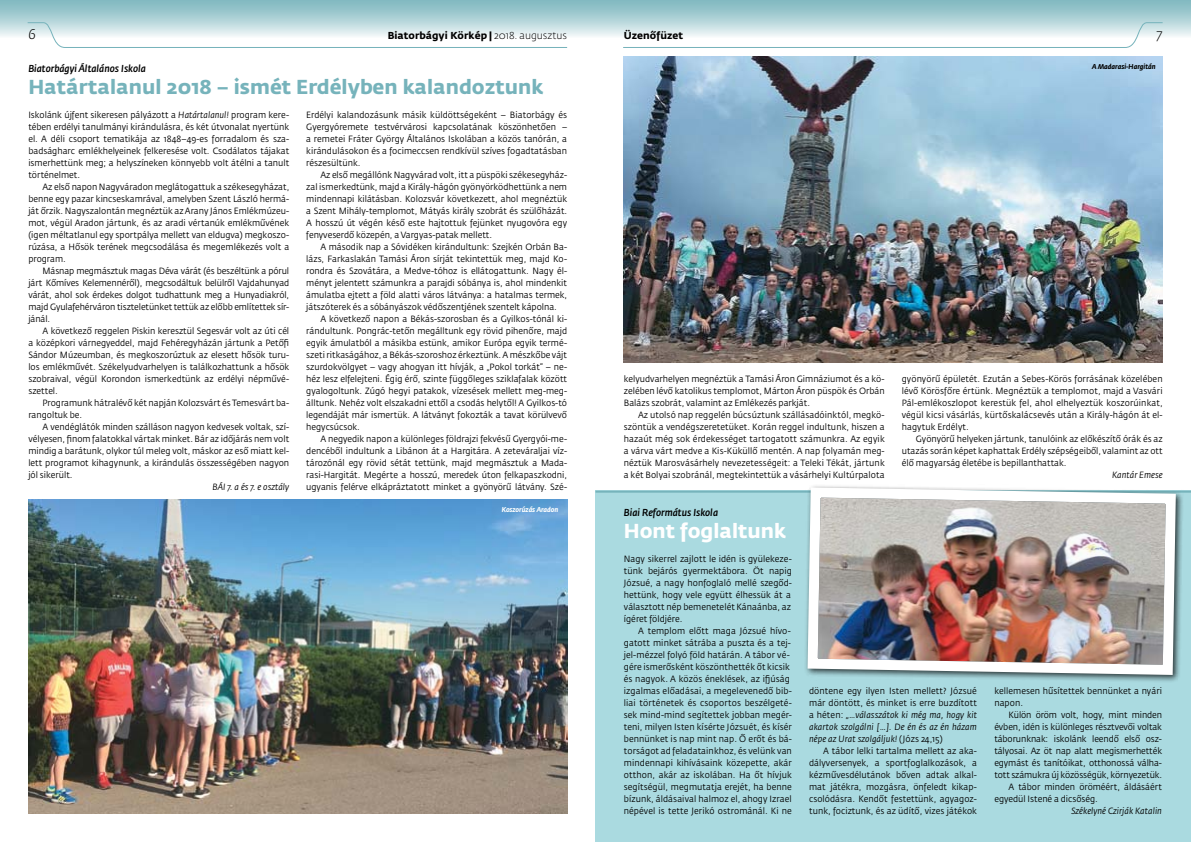
<style>
.page{position:relative;width:1191px;height:842px;background:#fff}
.page>*{position:absolute;margin:0;border:0;box-sizing:border-box;transform-origin:0 0}
.t1{font:700 20px "Fedra Sans Std";color:#76b3bb}
.t2{font:700 20px "Fedra Sans Std";color:#fff}
.t3{font:italic 300 14px "Fedra Sans Std";color:#000}
.t4{font:italic 500 10px "Fedra Sans Std";color:#000;scale:.95 1}
.t5{font:700 10px "Fedra Sans Std";letter-spacing:.005em;color:#000}
.t6{font:9px/12px "Fedra Sans Std";color:#000;text-align:justify;scale:.95 1}
.t7{font:italic 9px "Fedra Sans Std";letter-spacing:.005em;color:#000;scale:.95 1}
.t8{font:italic 700 7px "Fedra Sans Std";color:#000;scale:.95 1}
.t9{font:italic 700 7px "Fedra Sans Std";color:#fff;scale:.95 1}
.s1{font-weight:300}
.s2{font-style:italic}
</style>
<div class="page">
<div style="left:595px;top:491px;width:596px;height:351px;background:#aadae0"></div>
<div style="left:0;top:0;width:1191px;height:38px;background:linear-gradient(to bottom,#77b4bc,#eef5f6)"></div>
<svg style="left:27px;top:22px;width:541px;height:26px"></svg>
<svg style="left:622px;top:22px;width:541px;height:26px"></svg>
<img style="left:28px;top:500px;width:539px;height:314px">
<img style="left:624px;top:57px;width:538px;height:306px">
<hr style="left:595px;top:491px;width:596px;height:2px;background:#76b3bb">
<div style="left:803px;top:483px;width:380px;height:200px;background:#000;opacity:.75"></div>
<img style="left:802px;top:483px;width:378px;height:197px">
<h2 class="t3" style="left:28px;top:26px;width:9px">6</h2>
<p class="t5" style="left:388px;top:30px;width:181px">Biatorbágyi Körkép | <span class="s1">2018. augusztus</span></p>
<p class="t5" style="left:624px;top:30px;width:61px">Üzenőfüzet</p>
<h2 class="t3" style="left:1156px;top:26px;width:7px">7</h2>
<p class="t4" style="left:28px;top:62px;width:125px">Biatorbágyi Általános Iskola</p>
<h1 class="t1" style="left:28px;top:75px;width:516px">Határtalanul 2018 – ismét Erdélyben kalandoztunk</h1>
<p class="t6" style="left:28px;top:109px;width:276px">Iskolánk újfent sikeresen pályázott a <span class="s2">Határtalanul!</span> program kere&shy;tében erdélyi tanulmányi kirándulásra, és két útvonalat nyertünk el. A déli csoport tematikája az 1848–49-es forradalom és sza&shy;badságharc emlékhelyeinek felkeresése volt. Csodálatos tájakat ismerhettünk meg; a helyszíneken könnyebb volt átélni a tanult történelmet.</p>
<p class="t6" style="left:28px;top:181px;width:276px;text-indent:14px">Az első napon Nagyváradon meglátogattuk a székesegyházat, benne egy pazar kincseskamrával, amelyben Szent László hermá&shy;ját őrzik. Nagyszalontán megnéztük az Arany János Emlékmúzeu&shy;mot, végül Aradon jártunk, és az aradi vértanúk emlékművének (igen méltatlanul egy sportpálya mellett van eldugva) megkoszo&shy;rúzása, a Hősök terének megcsodálása és megemlékezés volt a program.</p>
<p class="t6" style="left:28px;top:265px;width:276px;text-indent:14px">Másnap megmásztuk magas Déva várát (és beszéltünk a pórul járt Kőmíves Kelemennéről), megcsodáltuk belülről Vajdahunyad várát, ahol sok érdekes dolgot tudhattunk meg a Hunyadiakról, majd Gyulafehérváron tiszteletünket tettük az előbb említettek sír&shy;jánál.</p>
<p class="t6" style="left:28px;top:325px;width:276px;text-indent:14px">A következő reggelen Piskin keresztül Segesvár volt az úti cél a középkori várnegyeddel, majd Fehéregyházán jártunk a Petőfi Sándor Múzeumban, és megkoszorúztuk az elesett hősök turu&shy;los emlékművét. Székelyudvarhelyen is találkozhattunk a hősök szobraival, végül Korondon ismerkedtünk az erdélyi népművé&shy;szettel.</p>
<p class="t6" style="left:28px;top:397px;width:276px;text-indent:14px">Programunk hátralévő két napján Kolozsvárt és Temesvárt ba&shy;rangoltuk be.</p>
<p class="t6" style="left:28px;top:421px;width:276px;text-indent:14px">A vendéglátók minden szálláson nagyon kedvesek voltak, szí&shy;vélyesen, finom falatokkal vártak minket. Bár az időjárás nem volt mindig a barátunk, olykor túl meleg volt, máskor az eső miatt kel&shy;lett programot kihagynunk, a kirándulás összességében nagyon jól sikerült.</p>
<p class="t7" style="left:212px;top:481px;width:82px">BÁI 7. a és 7. e osztály</p>
<p class="t8" style="left:1092px;top:62px;width:68px">A Madarasi-Hargitán</p>
<p class="t6" style="left:306px;top:109px;width:276px">Erdélyi kalandozásunk másik küldöttségeként – Biatorbágy és Gyergyóremete testvérvárosi kapcsolatának köszönhetően – a remetei Fráter György Általános Iskolában a közös tanórán, a kirándulásokon és a focimeccsen rendkívül szíves fogadtatásban részesültünk.</p>
<p class="t6" style="left:306px;top:169px;width:276px;text-indent:14px">Az első megállónk Nagyvárad volt, itt a püspöki székesegyház&shy;zal ismerkedtünk, majd a Király-hágón gyönyörködhettünk a nem mindennapi kilátásban. Kolozsvár következett, ahol megnéztük a Szent Mihály-templomot, Mátyás király szobrát és szülőházát.<br>A hosszú út végén késő este hajtottuk fejünket nyugovóra egy fenyveserdő közepén, a Vargyas-patak mellett.</p>
<p class="t6" style="left:306px;top:241px;width:276px;text-indent:14px">A második nap a Sóvidéken kirándultunk: Szejkén Orbán Ba&shy;lázs, Farkaslakán Tamási Áron sírját tekintettük meg, majd Ko&shy;rondra és Szovátára, a Medve-tóhoz is ellátogattunk. Nagy él&shy;ményt jelentett számunkra a parajdi sóbánya is, ahol mindenkit ámulatba ejtett a föld alatti város látványa: a hatalmas termek, játszóterek és a sóbányászok védőszentjének szentelt kápolna.</p>
<p class="t6" style="left:306px;top:313px;width:276px;text-indent:14px">A következő napon a Békás-szorosban és a Gyilkos-tónál ki&shy;rándultunk. Pongrác-tetőn megálltunk egy rövid pihenőre, majd egyik ámulatból a másikba estünk, amikor Európa egyik termé&shy;szeti ritkaságához, a Békás-szoroshoz érkeztünk. A mészkőbe vájt szurdokvölgyet – vagy ahogyan itt hívják, a „Pokol torkát” – ne&shy;héz lesz elfelejteni. Égig érő, szinte függőleges sziklafalak között gyalogoltunk. Zúgó hegyi patakok, vízesések mellett meg-meg&shy;álltunk. Nehéz volt elszakadni ettől a csodás helytől! A Gyilkos-tó legendáját már ismertük. A látványt fokozták a tavat körülvevő hegycsúcsok.</p>
<p class="t6" style="left:306px;top:433px;width:276px;text-indent:14px">A negyedik napon a különleges földrajzi fekvésű Gyergyói-me&shy;dencéből indultunk a Libánon át a Hargitára. A zeteváraljai víz&shy;tározónál egy rövid sétát tettünk, majd megmásztuk a Mada&shy;rasi-Hargitát. Megérte a hosszú, meredek úton felkapaszkodni, ugyanis felérve elkápráztatott minket a gyönyörű látvány. Szé-</p>
<p class="t6" style="left:624px;top:373px;width:276px">kelyudvarhelyen megnéztük a Tamási Áron Gimnáziumot és a kö&shy;zelében lévő katolikus templomot, Márton Áron püspök és Orbán Balázs szobrát, valamint az Emlékezés parkját.</p>
<p class="t6" style="left:624px;top:409px;width:276px;text-indent:14px">Az utolsó nap reggelén búcsúztunk szállásadóinktól, megkö&shy;szöntük a vendégszeretetüket. Korán reggel indultunk, hiszen a hazaút még sok érdekességet tartogatott számunkra. Az egyik a várva várt medve a Kis-Küküllő mentén. A nap folyamán meg&shy;néztük Marosvásárhely nevezetességeit: a Teleki Tékát, jártunk a két Bolyai szobránál, megtekintettük a vásárhelyi Kultúrpalota</p>
<p class="t6" style="left:901px;top:373px;width:276px">gyönyörű épületét. Ezután a Sebes-Körös forrásának közelében lévő Körösfőre értünk. Megnéztük a templomot, majd a Vasvári Pál-emlékoszlopot kerestük fel, ahol elhelyeztük koszorúinkat, végül kicsi vásárlás, kürtőskalácsevés után a Király-hágón át el&shy;hagytuk Erdélyt.</p>
<p class="t6" style="left:901px;top:433px;width:276px;text-indent:14px">Gyönyörű helyeken jártunk, tanulóink az előkészítő órák és az utazás során képet kaphattak Erdély szépségeiből, valamint az ott élő magyarság életébe is bepillanthattak.</p>
<p class="t7" style="left:1112px;top:469px;width:55px">Kantár Emese</p>
<p class="t9" style="left:502px;top:506px;width:61px">Koszorúzás Aradon</p>
<p class="t4" style="left:624px;top:506px;width:101px">Biai Református Iskola</p>
<h1 class="t2" style="left:624px;top:519px;width:164px">Hont foglaltunk</h1>
<p class="t6" style="left:624px;top:553px;width:178px">Nagy sikerrel zajlott le idén is gyülekeze&shy;tünk bejárós gyermektábora. Öt napig Józsué, a nagy honfoglaló mellé szegőd&shy;hettünk, hogy vele együtt élhessük át a választott nép bemenetelét Kánaánba, az ígéret földjére.</p>
<p class="t6" style="left:624px;top:625px;width:178px;text-align:left;text-indent:14px">A templom előtt maga Józsué hívo&shy;gatott minket sátrába a puszta és a tej&shy;jel-mézzel folyó föld határán. A tábor vé&shy;gére ismerősként köszönthették őt kicsik és nagyok. A közös éneklések, az ifjúság izgalmas előadásai, a megelevenedő bib&shy;liai történetek és csoportos beszélgeté&shy;sek mind-mind segítettek jobban megér&shy;teni, milyen Isten kísérte Józsuét, és kísér bennünket is nap mint nap. Ő erőt és bá&shy;torságot ad feladatainkhoz, és velünk van mindennapi kihívásaink közepette, akár otthon, akár az iskolában. Ha őt hívjuk segítségül, megmutatja erejét, ha benne bízunk, áldásaival halmoz el, ahogy Izrael népével is tette Jerikó ostrománál. Ki ne</p>
<p class="t6" style="left:809px;top:685px;width:178px">döntene egy ilyen Isten mellett? Józsué már döntött, és minket is erre buzdított a héten: <span class="s2">„…válasszátok ki még ma, hogy kit akartok szolgálni […]. De én és az én házam népe az Urat szolgáljuk!</span> (Józs 24,15)</p>
<p class="t6" style="left:809px;top:745px;width:178px;text-indent:14px">A tábor lelki tartalma mellett az aka&shy;dályversenyek, a sportfoglalkozások, a kézművesdélutánok bőven adtak alkal&shy;mat játékra, mozgásra, önfeledt kikap&shy;csolódásra. Kendőt festettünk, agyagoz&shy;tunk, fociztunk, és az üdítő, vizes játékok</p>
<p class="t6" style="left:994px;top:685px;width:178px">kellemesen hűsítettek bennünket a nyári napon.</p>
<p class="t6" style="left:1008px;top:709px;width:163px">Külön öröm volt, hogy, mint minden</p>
<p class="t6" style="left:994px;top:721px;width:178px">évben, idén is különleges résztvevői voltak</p>
<p class="t6" style="left:994px;top:733px;width:178px">táborunknak: iskolánk leendő első osz-</p>
<p class="t6" style="left:994px;top:745px;width:178px">tályosai. Az öt nap alatt megismerhették</p>
<p class="t6" style="left:994px;top:757px;width:178px">egymást és tanítóikat, otthonossá válha-</p>
<p class="t6" style="left:994px;top:769px;width:178px">tott számukra új közösségük, környezetük.</p>
<p class="t6" style="left:1008px;top:781px;width:163px">A tábor minden öröméért, áldásáért</p>
<p class="t6" style="left:994px;top:793px;width:110px">egyedül Istené a dicsőség.</p>
<p class="t7" style="left:1071px;top:805px;width:97px">Székelyné Czirják Katalin</p>
</div>
